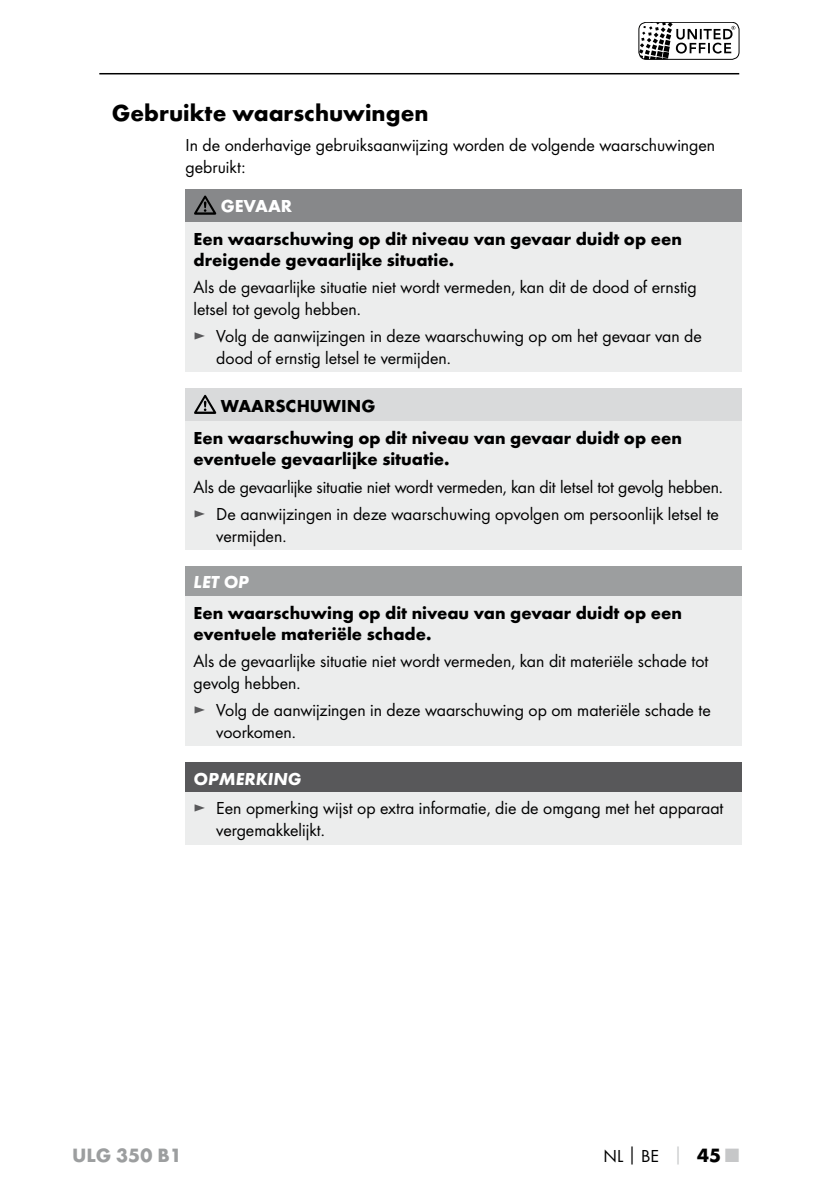
<style>
.page{position:relative;width:840px;height:1191px;background:#fff}
.page>*{position:absolute;margin:0;border:0;box-sizing:border-box;transform-origin:0 0}
.t1{font:700 24px "Futura";color:#000}
.t2{font:700 20px "Futura";color:#9c9e9f}
.t3{font:18px/21.6px "Futura Boo";color:#000}
.t4{font:700 18px/21.6px "Futura";color:#000}
.t5{font:italic 700 18px "Futura";color:#fff}
.t6{font:700 18px "Futura";color:#fff}
.s1{color:#58585a}
.s2{font-family:"Futura";font-weight:700}
.s3{font-family:"Futura";font-weight:700;color:#c6c7c8}
.s4{font-family:"Futura";font-weight:700;font-size:20px}
.s5{font-family:"Futura";font-weight:700;font-size:20px;color:#c6c7c8}
</style>
<div class="page">
<svg style="left:638px;top:22px;width:96px;height:36px"></svg>
<div style="left:638px;top:22px;width:100px;height:38px;border:1px solid #000;border-radius:7px"></div>
<hr style="left:99px;top:73px;width:639px;height:1px;background:#000">
<div style="left:185px;top:189px;width:556px;height:33px;background:#87888a"></div>
<div style="left:185px;top:222px;width:556px;height:150px;background:#eceded"></div>
<svg style="left:194px;top:196px;width:22px;height:19px"></svg>
<div style="left:185px;top:388px;width:556px;height:33px;background:#d9dadb"></div>
<div style="left:185px;top:421px;width:556px;height:128px;background:#eceded"></div>
<svg style="left:194px;top:395px;width:22px;height:19px"></svg>
<div style="left:185px;top:566px;width:556px;height:30px;background:#9c9e9f"></div>
<div style="left:185px;top:596px;width:556px;height:150px;background:#eceded"></div>
<div style="left:185px;top:762px;width:556px;height:30px;background:#58585a"></div>
<div style="left:185px;top:792px;width:556px;height:53px;background:#eceded"></div>
<h1 class="t1" style="left:112px;top:98px;width:318px">Gebruikte waarschuwingen</h1>
<p class="t3" style="left:185px;top:134px;width:531px">In de onderhavige gebruiksaanwijzing worden de volgende waarschuwingen gebruikt:</p>
<p class="t6" style="left:221px;top:195px;width:73px">GEVAAR</p>
<p class="t4" style="left:193px;top:227px;width:489px">Een waarschuwing op dit niveau van gevaar duidt op een dreigende gevaarlijke situatie.</p>
<p class="t3" style="left:193px;top:276px;width:504px">Als de gevaarlijke situatie niet wordt vermeden, kan dit de dood of ernstig letsel tot gevolg hebben.</p>
<p class="t3" style="left:216px;top:325px;width:487px;text-indent:-23px"><span class="s1">►</span> Volg de aanwijzingen in deze waarschuwing op om het gevaar van de dood of ernstig letsel te vermijden.</p>
<p class="t4" style="left:193px;top:389px;width:489px;line-height:32.2px;text-indent:27px">WAARSCHUWING<br>Een waarschuwing op dit niveau van gevaar duidt op een</p>
<p class="t4" style="left:193px;top:448px;width:256px">eventuele gevaarlijke situatie.</p>
<p class="t3" style="left:193px;top:473px;width:528px;line-height:27.2px">Als de gevaarlijke situatie niet wordt vermeden, kan dit letsel tot gevolg hebben. <span class="s1">►</span> De aanwijzingen in deze waarschuwing opvolgen om persoonlijk letsel te</p>
<p class="t3" style="left:216px;top:524px;width:69px">vermijden.</p>
<p class="t5" style="left:193px;top:571px;width:57px">LET OP</p>
<p class="t4" style="left:193px;top:601px;width:489px">Een waarschuwing op dit niveau van gevaar duidt op een eventuele materiële schade.</p>
<p class="t3" style="left:193px;top:650px;width:516px">Als de gevaarlijke situatie niet wordt vermeden, kan dit materiële schade tot gevolg hebben.</p>
<p class="t3" style="left:216px;top:699px;width:496px;text-indent:-23px"><span class="s1">►</span> Volg de aanwijzingen in deze waarschuwing op om materiële schade te voorkomen.</p>
<p class="t5" style="left:193px;top:767px;width:109px">OPMERKING</p>
<p class="t3" style="left:216px;top:797px;width:508px;text-indent:-23px"><span class="s1">►</span> Een opmerking wijst op extra informatie, die de omgang met het apparaat vergemakkelijkt.</p>
<p class="t2" style="left:72px;top:1143px;width:111px">ULG 350 B1</p>
<p class="t3" style="left:603px;top:1145px;width:137px">NL<span class="s2">│</span>BE <span class="s3">│</span> <span class="s4">45</span> <span class="s5">■</span></p>
</div>
